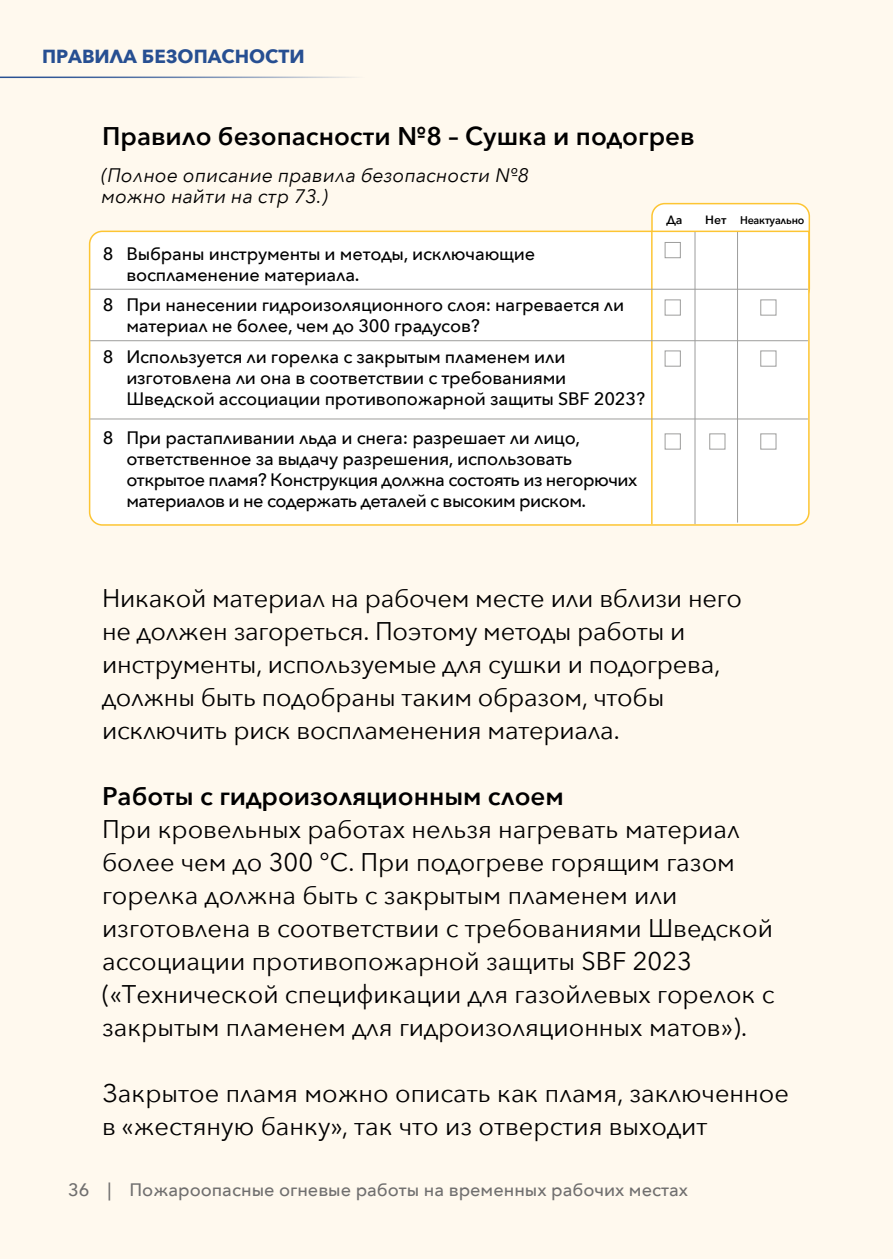
<style>
.page{position:relative;width:893px;height:1259px;background:#fff9ee}
.page>*{position:absolute;margin:0;border:0;box-sizing:border-box;transform-origin:0 0}
.t1{font:25.5px/33px "Avenir Next";color:#000}
.t2{font:600 25.5px "Avenir Next";color:#000}
.t3{font:italic 19.5px/21px "Avenir Next";color:#000}
.t4{font:700 18.9px "Avenir Next";color:#274f92}
.t5{font:500 18px/21px "Avenir Next";letter-spacing:-.01em;color:#000}
.t6{font:500 18px/21px "Avenir Next";letter-spacing:-.03em;color:#000}
.t7{font:500 18px "Avenir Next";color:#706f6f}
.t8{font:600 12px "Avenir Next";color:#000}
.t9{font:600 11.1px "Avenir Next";letter-spacing:-.02em;color:#000;scale:.95 1}
.s1{font-size:12px}
</style>
<div class="page">
<hr style="left:0;top:77px;width:366px;height:1px;background:#274f92">
<svg style="left:651px;top:202px;width:160px;height:87px;background:#fefaf0"></svg>
<div style="left:88px;top:230px;width:722px;height:296px;background:#fff"></div>
<hr style="left:694px;top:232px;width:1px;height:292px;background:#9d9d9c">
<hr style="left:737px;top:232px;width:1px;height:290px;background:#9d9d9c">
<hr style="left:651px;top:232px;width:2px;height:292px;background:#fdc533">
<div style="left:665px;top:242px;width:16px;height:16px;border:1px solid #9d9d9c"></div>
<div style="left:665px;top:299px;width:16px;height:16px;border:1px solid #9d9d9c"></div>
<div style="left:665px;top:350px;width:16px;height:17px;border:1px solid #9d9d9c"></div>
<div style="left:665px;top:433px;width:16px;height:16px;border:1px solid #9d9d9c"></div>
<div style="left:709px;top:433px;width:16px;height:16px;border:1px solid #9d9d9c"></div>
<div style="left:760px;top:433px;width:16px;height:16px;border:1px solid #9d9d9c"></div>
<div style="left:760px;top:350px;width:16px;height:17px;border:1px solid #9d9d9c"></div>
<div style="left:760px;top:299px;width:16px;height:16px;border:1px solid #9d9d9c"></div>
<hr style="left:90px;top:289px;width:718px;height:1px;background:#9d9d9c">
<hr style="left:90px;top:340px;width:718px;height:1px;background:#9d9d9c">
<hr style="left:90px;top:418px;width:718px;height:1px;background:#9d9d9c">
<p class="t4" style="left:42px;top:40px;width:264px">ПРАВИЛА БЕЗОПАСНОСТИ</p>
<p class="t2" style="left:102px;top:114px;width:594px">Правило безопасности №8 – Сушка и подогрев</p>
<p class="t3" style="left:102px;top:164px;width:429px">(Полное описание правила безопасности №8 можно найти на стр 73.)</p>
<p class="t5" style="left:126px;top:243px;width:410px;text-indent:-23px">8 Выбраны инструменты и методы, исключающие воспламенение материала.</p>
<p class="t5" style="left:126px;top:294px;width:499px;text-indent:-23px">8 При нанесении гидроизоляционного слоя: нагревается ли материал не более, чем до 300 градусов?</p>
<p class="t5" style="left:126px;top:345px;width:520px;text-indent:-23px">8 Используется ли горелка с закрытым пламенем или изготовлена ли она в соответствии с требованиями<br>Шведской ассоциации противопожарной защиты SBF 2023?</p>
<p class="t6" style="left:126px;top:426px;width:512px;text-indent:-23px">8 При растапливании льда и снега: разрешает ли лицо, ответственное за выдачу разрешения, использовать открытое пламя? Конструкция должна состоять из негорючих материалов и не содержать деталей с высоким риском.</p>
<p class="t8" style="left:666px;top:209px;width:17px">Да</p>
<p class="t9" style="left:705px;top:210px;width:106px"><span class="s1">Нет</span> Неактуально</p>
<p class="t1" style="left:102px;top:580px;width:641px">Никакой материал на рабочем месте или вблизи него не должен загореться. Поэтому методы работы и инструменты, используемые для сушки и подогрева, должны быть подобраны таким образом, чтобы исключить риск воспламенения материала.</p>
<p class="t2" style="left:102px;top:774px;width:463px">Работы с гидроизоляционным слоем</p>
<p class="t1" style="left:102px;top:811px;width:674px">При кровельных работах нельзя нагревать материал более чем до 300 °C. При подогреве горящим газом горелка должна быть с закрытым пламенем или изготовлена в соответствии с требованиями Шведской ассоциации противопожарной защиты SBF 2023 («Технической спецификации для газойлевых горелок с закрытым пламенем для гидроизоляционных матов»).</p>
<p class="t1" style="left:102px;top:1075px;width:688px">Закрытое пламя можно описать как пламя, заключенное в «жестяную банку», так что из отверстия выходит</p>
<p class="t7" style="left:68px;top:1174px;width:622px">36 | Пожароопасные огневые работы на временных рабочих местах</p>
</div>
